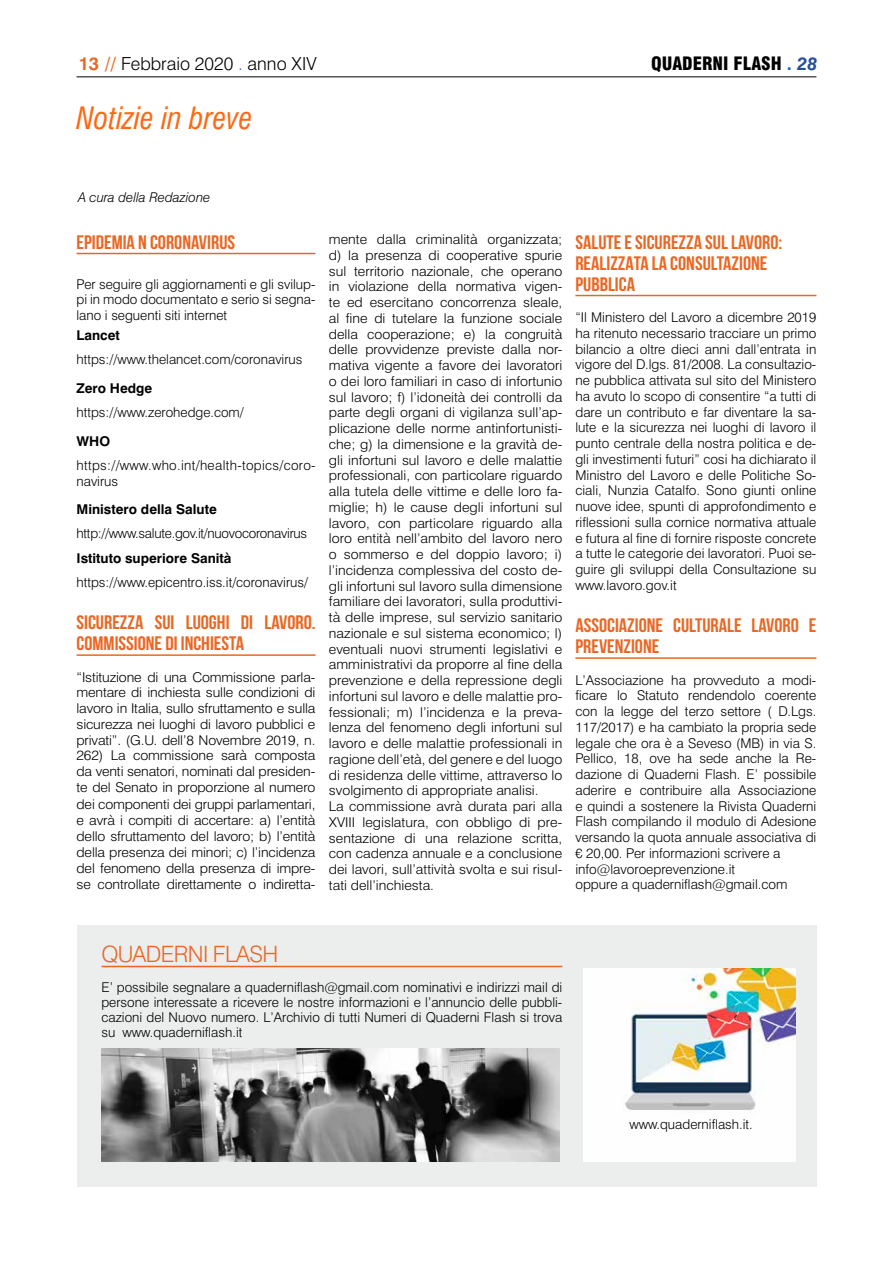
<style>
.page{position:relative;width:893px;height:1263px;background:#fff}
.page>*{position:absolute;margin:0;border:0;box-sizing:border-box;transform-origin:0 0}
.t1{font:italic condensed 30px "Swiss 721 BT";color:#ff6810}
.t2{font:300 22.5px "Swiss 721 BT";letter-spacing:-.03em;color:#ea6723}
.t3{font:700 19.5px/21px "Bebas Neue";color:#ea6723;scale:1.05 1}
.t4{font:300 18px "Swiss 721 BT";color:#000}
.t5{font:900 condensed 18px "Swiss 721 BT";color:#000}
.t6{font:300 13.5px/15.8px "Swiss 721 BT";color:#000;text-align:justify;scale:1.05 1}
.t7{font:300 13.5px/15.8px "Swiss 721 BT";color:#000;text-align:justify}
.t8{font:700 13.5px "Swiss 721 BT";color:#000}
.t9{font:300 13.5px/15.8px "Swiss 721 BT";letter-spacing:.025em;color:#000}
.t10{font:300 13.5px "Swiss 721 BT";letter-spacing:-.02em;color:#000}
.t11{font:italic 300 13.5px "Swiss 721 BT";color:#000}
.s1{font-weight:700;color:#ea6723}
.s2{color:#1a68c1}
.s3{font-weight:700;font-stretch:normal;color:#1a68c1}
.s4{font-weight:700;font-style:italic;font-stretch:normal;color:#264e9a}
</style>
<div class="page">
<hr style="left:77px;top:76px;width:739px;height:1px;background:#000">
<hr style="left:77px;top:253px;width:238px;height:1px;background:#ea6723">
<hr style="left:77px;top:654px;width:238px;height:2px;background:#ea6723">
<hr style="left:575px;top:295px;width:241px;height:1px;background:#ea6723">
<hr style="left:575px;top:657px;width:241px;height:2px;background:#ea6723">
<div style="left:77px;top:925px;width:739px;height:261px;background:#eceded"></div>
<hr style="left:101px;top:966px;width:461px;height:1px;background:#ea6723">
<img style="left:101px;top:1048px;width:459px;height:114px">
<img style="left:584px;top:968px;width:212px;height:194px">
<h3 class="t4" style="left:79px;top:53px;width:239px"><span class="s1">13 //</span> Febbraio 2020 <span class="s2">.</span> anno XIV</h3>
<h3 class="t5" style="left:651px;top:53px;width:168px">QUADERNI FLASH <span class="s3">.</span> <span class="s4">28</span></h3>
<h1 class="t1" style="left:77px;top:101px;width:177px">Notizie in breve</h1>
<p class="t11" style="left:78px;top:190px;width:134px">A cura della Redazione</p>
<h3 class="t3" style="left:77px;top:231px;width:153px">EPIDEMIA N CORONAVIRUS</h3>
<p class="t7" style="left:77px;top:276px;width:240px">Per seguire gli aggiornamenti e gli svilup&shy;pi in modo documentato e serio si segna&shy;lano i seguenti siti internet</p>
<p class="t8" style="left:77px;top:327px;width:45px">Lancet</p>
<p class="t7" style="left:77px;top:352px;width:227px">https://www.thelancet.com/coronavirus</p>
<p class="t8" style="left:77px;top:380px;width:77px">Zero Hedge</p>
<p class="t7" style="left:77px;top:404px;width:169px">https://www.zerohedge.com/</p>
<p class="t8" style="left:77px;top:433px;width:35px">WHO</p>
<p class="t9" style="left:77px;top:457px;width:241px">https://www.who.int/health-topics/coro&shy;navirus</p>
<p class="t8" style="left:77px;top:501px;width:142px">Ministero della Salute</p>
<p class="t10" style="left:77px;top:526px;width:232px">http://www.salute.gov.it/nuovocoronavirus</p>
<p class="t8" style="left:77px;top:550px;width:157px">Istituto superiore Sanità</p>
<p class="t7" style="left:77px;top:574px;width:233px">https://www.epicentro.iss.it/coronavirus/</p>
<h3 class="t3" style="left:77px;top:612px;width:229px">SICUREZZA SUI LUOGHI DI LAVORO.<br>COMMISSIONE DI INCHIESTA</h3>
<p class="t6" style="left:77px;top:669px;width:229px">“Istituzione di una Commissione parla&shy;mentare di inchiesta sulle condizioni di lavoro in Italia, sullo sfruttamento e sulla sicurezza nei luoghi di lavoro pubblici e privati”. (G.U. dell’8 Novembre 2019, n.<br>262) La commissione sarà composta da venti senatori, nominati dal presiden&shy;te del Senato in proporzione al numero dei componenti dei gruppi parlamentari, e avrà i compiti di accertare: a) l’entità dello sfruttamento del lavoro; b) l’entità della presenza dei minori; c) l’incidenza del fenomeno della presenza di impre&shy;se controllate direttamente o indiretta-</p>
<p class="t6" style="left:329px;top:232px;width:224px;text-align:left">mente dalla criminalità organizzata; d) la presenza di cooperative spurie sul territorio nazionale, che operano in violazione della normativa vigen&shy;te ed esercitano concorrenza sleale, al fine di tutelare la funzione sociale della cooperazione; e) la congruità delle provvidenze previste dalla nor&shy;mativa vigente a favore dei lavoratori o dei loro familiari in caso di infortunio sul lavoro; f) l’idoneità dei controlli da parte degli organi di vigilanza sull’ap&shy;plicazione delle norme antinfortunisti&shy;che; g) la dimensione e la gravità de&shy;gli infortuni sul lavoro e delle malattie professionali, con particolare riguardo alla tutela delle vittime e delle loro fa&shy;miglie; h) le cause degli infortuni sul lavoro, con particolare riguardo alla loro entità nell’ambito del lavoro nero o sommerso e del doppio lavoro; i) l’incidenza complessiva del costo de&shy;gli infortuni sul lavoro sulla dimensione familiare dei lavoratori, sulla produttivi&shy;tà delle imprese, sul servizio sanitario nazionale e sul sistema economico; l) eventuali nuovi strumenti legislativi e amministrativi da proporre al fine della prevenzione e della repressione degli infortuni sul lavoro e delle malattie pro&shy;fessionali; m) l’incidenza e la preva&shy;lenza del fenomeno degli infortuni sul lavoro e delle malattie professionali in ragione dell’età, del genere e del luogo di residenza delle vittime, attraverso lo svolgimento di appropriate analisi.<br>La commissione avrà durata pari alla XVIII legislatura, con obbligo di pre&shy;sentazione di una relazione scritta, con cadenza annuale e a conclusione dei lavori, sull’attività svolta e sui risul&shy;tati dell’inchiesta.</p>
<h3 class="t3" style="left:575px;top:231px;width:199px">SALUTE E SICUREZZA SUL LAVORO:<br>REALIZZATA LA CONSULTAZIONE<br>PUBBLICA</h3>
<p class="t7" style="left:575px;top:309px;width:243px">“Il Ministero del Lavoro a dicembre 2019 ha ritenuto necessario tracciare un primo bilancio a oltre dieci anni dall’entrata in vigore del D.lgs. 81/2008. La consultazio&shy;ne pubblica attivata sul sito del Ministero ha avuto lo scopo di consentire “a tutti di dare un contributo e far diventare la sa&shy;lute e la sicurezza nei luoghi di lavoro il punto centrale della nostra politica e de&shy;gli investimenti futuri” cosi ha dichiarato il Ministro del Lavoro e delle Politiche So&shy;ciali, Nunzia Catalfo. Sono giunti online nuove idee, spunti di approfondimento e riflessioni sulla cornice normativa attuale e futura al fine di fornire risposte concrete a tutte le categorie dei lavoratori. Puoi se&shy;guire gli sviluppi della Consultazione su www.lavoro.gov.it</p>
<h3 class="t3" style="left:575px;top:615px;width:231px">ASSOCIAZIONE CULTURALE LAVORO E<br>PREVENZIONE</h3>
<p class="t7" style="left:575px;top:672px;width:243px;text-align:left">L’Associazione ha provveduto a modi&shy;ficare lo Statuto rendendolo coerente con la legge del terzo settore ( D.Lgs.<br>117/2017) e ha cambiato la propria sede legale che ora è a Seveso (MB) in via S.<br>Pellico, 18, ove ha sede anche la Re&shy;dazione di Quaderni Flash. E’ possibile aderire e contribuire alla Associazione e quindi a sostenere la Rivista Quaderni Flash compilando il modulo di Adesione versando la quota annuale associativa di € 20,00. Per informazioni scrivere a info@lavoroeprevenzione.it<br>oppure a quaderniflash@gmail.com</p>
<h2 class="t2" style="left:102px;top:940px;width:178px">QUADERNI FLASH</h2>
<p class="t7" style="left:101px;top:979px;width:462px;line-height:15px">E’ possibile segnalare a quaderniflash@gmail.com nominativi e indirizzi mail di persone interessate a ricevere le nostre informazioni e l’annuncio delle pubbli&shy;cazioni del Nuovo numero. L’Archivio di tutti Numeri di Quaderni Flash si trova su www.quaderniflash.it</p>
<p class="t7" style="left:629px;top:1117px;width:125px">www.quaderniflash.it.</p>
</div>
